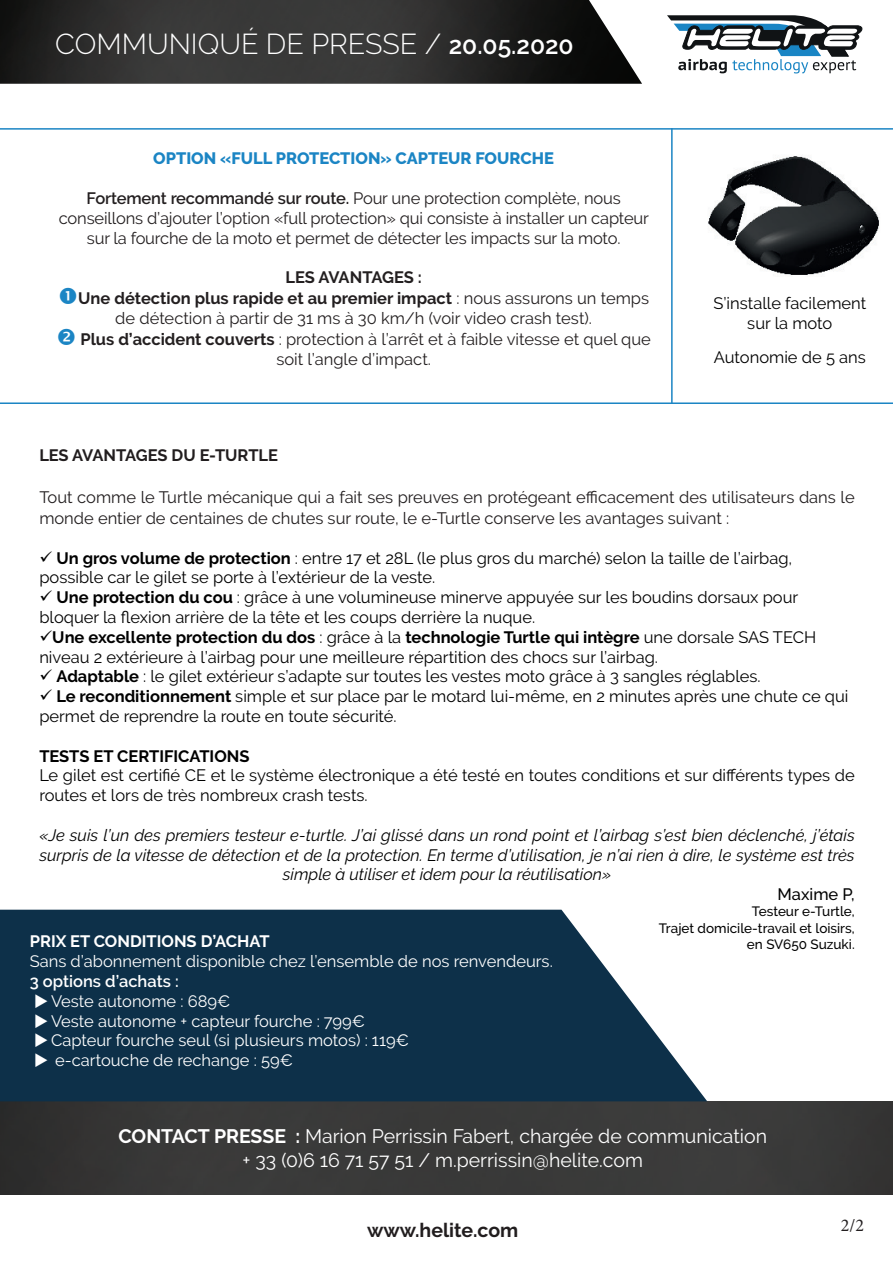
<style>
.page{position:relative;width:893px;height:1263px;background:#fff}
.page>*{position:absolute;margin:0;border:0;box-sizing:border-box;transform-origin:0 0}
.t1{font:300 28.65px "Raleway";color:#fff}
.t2{font:19.5px "Raleway";color:#fff}
.t3{font:700 19.5px "Raleway";color:#211d1e}
.t4{font:18px "Minion Pro";color:#231f20}
.t5{font:16.5px/19.8px "Raleway";color:#000}
.t6{font:16.5px/19.8px "Raleway";letter-spacing:-.01em;color:#231f20}
.t7{font:italic 16.5px/19.8px "Raleway";color:#000;text-align:center}
.t8{font:16.5px "Raleway";color:#fff}
.t9{font:16.5px/21px "Raleway";color:#211d1e}
.t10{font:800 16.5px "Raleway";color:#1b85c4}
.t11{font:700 16.5px "Raleway";color:#fff}
.t12{font:700 16.5px "Raleway";color:#211d1e}
.t13{font:700 16.5px "Raleway";color:#000}
.t14{font:600 16.5px "Raleway";color:#fff}
.t15{font:700 16.5px "Raleway";letter-spacing:-.015em;color:#231f20}
.t16{font:500 16.5px "Raleway";color:#000}
.t17{font:500 13.5px "Raleway";color:#000}
.s1{font-weight:600;font-size:24.6px}
.s2{font-weight:600}
.s3{font-weight:700}
</style>
<div class="page">
<img style="left:0;top:1101px;width:893px;height:94px">
<svg style="left:0;top:910px;width:707px;height:191px;fill:#0d3049"></svg>
<img style="left:0;top:0;width:642px;height:84px">
<svg style="left:667px;top:15px;width:195px;height:58px"></svg>
<svg style="left:0;top:128px;width:893px;height:276px"></svg>
<hr style="left:671px;top:128px;width:2px;height:276px;background:#1b85c4">
<svg style="left:35px;top:994px;width:12px;height:13px"></svg>
<svg style="left:35px;top:1013px;width:12px;height:14px"></svg>
<svg style="left:35px;top:1033px;width:12px;height:14px"></svg>
<svg style="left:35px;top:1053px;width:12px;height:14px"></svg>
<svg style="left:60px;top:288px;width:16px;height:16px"></svg>
<svg style="left:58px;top:328px;width:17px;height:17px"></svg>
<p class="t1" style="left:55px;top:27px;width:520px">COMMUNIQUÉ DE PRESSE / <span class="s1">20.05.2020</span></p>
<p class="t10" style="left:153px;top:149px;width:402px">OPTION «FULL PROTECTION» CAPTEUR FOURCHE</p>
<p class="t6" style="left:59px;top:188px;width:592px;text-align:center"><span class="s2">Fortement recommandé sur route.</span> Pour une protection complète, nous conseillons d’ajouter l’option «full protection» qui consiste à installer un capteur sur la fourche de la moto et permet de détecter les impacts sur la moto.</p>
<p class="t15" style="left:286px;top:268px;width:138px">LES AVANTAGES :</p>
<p class="t6" style="left:115px;top:288px;width:535px;text-indent:-37px"><span class="s3">Une détection plus rapide et au premier impact</span> : nous assurons un temps de détection à partir de 31 ms à 30 km/h (voir video crash test).</p>
<p class="t6" style="left:276px;top:329px;width:376px;text-indent:-196px"><span class="s3">Plus d’accident couverts</span> : protection à l’arrêt et à faible vitesse et quel que soit l’angle d’impact.</p>
<p class="t5" style="left:713px;top:293px;width:154px;text-align:center">S’installe facilement sur la moto</p>
<p class="t5" style="left:714px;top:347px;width:153px">Autonomie de 5 ans</p>
<p class="t12" style="left:39px;top:446px;width:240px">LES AVANTAGES DU E-TURTLE</p>
<p class="t9" style="left:39px;top:487px;width:817px">Tout comme le Turtle mécanique qui a fait ses preuves en protégeant efficacement des utilisateurs dans le monde entier de centaines de chutes sur route, le e-Turtle conserve les avantages suivant :</p>
<p class="t5" style="left:39px;top:548px;width:754px">✓ <span class="s3">Un gros volume de protection</span> : entre 17 et 28L (le plus gros du marché) selon la taille de l’airbag, possible car le gilet se porte à l’extérieur de la veste.</p>
<p class="t5" style="left:39px;top:587px;width:760px">✓ <span class="s3">Une protection du cou</span> : grâce à une volumineuse minerve appuyée sur les boudins dorsaux pour bloquer la flexion arrière de la tête et les coups derrière la nuque.</p>
<p class="t5" style="left:39px;top:627px;width:778px">✓<span class="s3">Une excellente protection du dos</span> : grâce à la <span class="s3">technologie Turtle qui intègre</span> une dorsale SAS TECH niveau 2 extérieure à l’airbag pour une meilleure répartition des chocs sur l’airbag.</p>
<p class="t5" style="left:39px;top:667px;width:723px">✓ <span class="s3">Adaptable</span> : le gilet extérieur s’adapte sur toutes les vestes moto grâce à 3 sangles réglables.</p>
<p class="t5" style="left:39px;top:686px;width:811px">✓ <span class="s3">Le reconditionnement</span> simple et sur place par le motard lui-même, en 2 minutes après une chute ce qui permet de reprendre la route en toute sécurité.</p>
<p class="t13" style="left:39px;top:746px;width:212px">TESTS ET CERTIFICATIONS</p>
<p class="t5" style="left:39px;top:766px;width:817px">Le gilet est certifié CE et le système électronique a été testé en toutes conditions et sur différents types de routes et lors de très nombreux crash tests.</p>
<p class="t7" style="left:39px;top:825px;width:817px">«Je suis l’un des premiers testeur e-turtle. J’ai glissé dans un rond point et l’airbag s’est bien déclenché, j’étais surpris de la vitesse de détection et de la protection. En terme d’utilisation, je n’ai rien à dire, le système est très simple à utiliser et idem pour la réutilisation»</p>
<p class="t16" style="left:778px;top:885px;width:79px">Maxime P,</p>
<p class="t17" style="left:752px;top:904px;width:104px">Testeur e-Turtle,</p>
<p class="t17" style="left:659px;top:920px;width:197px">Trajet domicile-travail et loisirs,</p>
<p class="t17" style="left:747px;top:936px;width:109px">en SV650 Suzuki.</p>
<p class="t11" style="left:30px;top:932px;width:241px">PRIX ET CONDITIONS D’ACHAT</p>
<p class="t8" style="left:30px;top:952px;width:524px">Sans d’abonnement disponible chez l’ensemble de nos renvendeurs.</p>
<p class="t14" style="left:30px;top:971px;width:150px">3 options d’achats :</p>
<p class="t8" style="left:51px;top:991px;width:181px">Veste autonome : 689€</p>
<p class="t8" style="left:51px;top:1011px;width:316px">Veste autonome + capteur fourche : 799€</p>
<p class="t8" style="left:51px;top:1031px;width:359px">Capteur fourche seul (si plusieurs motos) : 119€</p>
<p class="t8" style="left:55px;top:1051px;width:239px">e-cartouche de rechange : 59€</p>
<p class="t2" style="left:118px;top:1125px;width:650px"><span class="s3">CONTACT PRESSE :</span> Marion Perrissin Fabert, chargée de communication</p>
<p class="t2" style="left:242px;top:1148px;width:402px">+ 33 (0)6 16 71 57 51 / m.perrissin@helite.com</p>
<p class="t3" style="left:367px;top:1219px;width:153px">www.helite.com</p>
<p class="t4" style="left:841px;top:1213px;width:25px">2/2</p>
</div>
